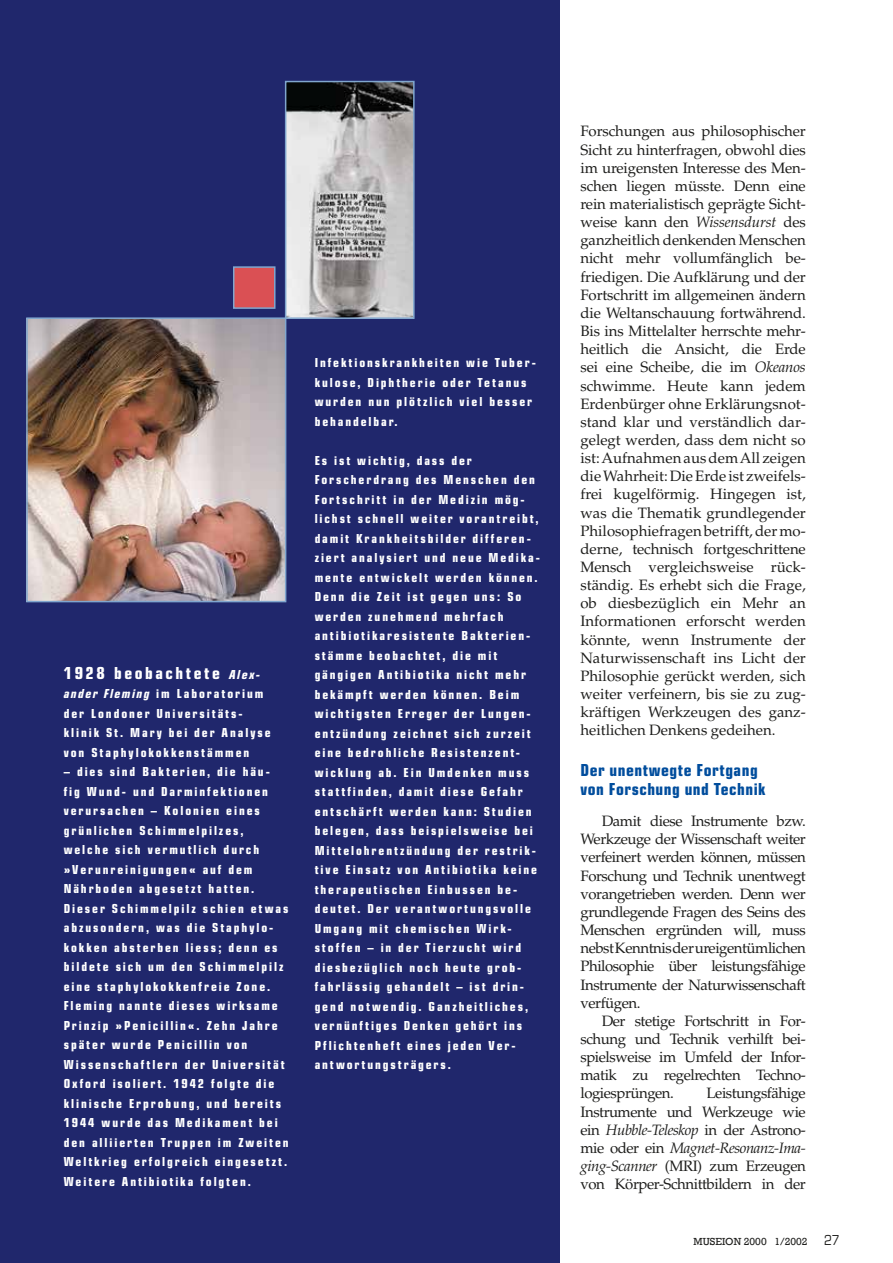
<style>
.page{position:relative;width:893px;height:1263px;background:#fff}
.page>*{position:absolute;margin:0;border:0;box-sizing:border-box;transform-origin:0 0}
.untertitel_2002_1_MA{font:18px/19.2px "Eurostile Con Hea";letter-spacing:.03em;color:#004d9d}
.bildverweis_2002_1_M{font:18px "Eurostile Con Hea";letter-spacing:.14em;color:#fff}
.body_txt_2002_1_MA2{font:15px/18.1px "Palatino LT Std";letter-spacing:-.03em;color:#1d1d1b;text-align:justify}
.bildverweis_2002_1_M-2{font:13.5px/19.5px "Eurostile Con Hea";letter-spacing:.14em;color:#fff}
.t1{font:10.5px "Rockwell";color:#1d1d1b}
.s1{font-family:"Eurostile Con Hea Ita";font-size:13.5px}
.s2{font-family:"Eurostile Con Hea Ita"}
.s3{font-style:italic}
.s4{font-family:"Eurostile Con";font-size:15px}
</style>
<div class="page">
<div style="left:0;top:0;width:559px;height:1263px;background:#20276c"></div>
<div style="left:233px;top:266px;width:42px;height:43px;background:#da5054;border:2px solid #80a6ce"></div>
<img style="left:29px;top:320px;width:254px;height:279px">
<div style="left:26px;top:317px;width:260px;height:285px;border:2px solid #80a6ce"></div>
<img style="left:288px;top:84px;width:124px;height:232px">
<div style="left:285px;top:81px;width:130px;height:238px;border:2px solid #80a6ce"></div>
<p class="bildverweis_2002_1_M" style="left:64px;top:660px;width:198px">1928 beobachtete <span class="s1">Alex-</span></p>
<p class="bildverweis_2002_1_M-2" style="left:64px;top:683px;width:208px"><span class="s2">ander Fleming</span> im Laboratorium der Londoner Universitäts&shy;klinik St. Mary bei der Analyse von Staphylokokkenstämmen</p>
<p class="bildverweis_2002_1_M-2" style="left:64px;top:761px;width:226px">– dies sind Bakterien, die häu&shy;fig Wund- und Darminfektionen verursachen – Kolonien eines grünlichen Schimmelpilzes, welche sich vermutlich durch »Verunreinigungen« auf dem<br>Nährboden abgesetzt hatten.<br>Dieser Schimmelpilz schien etwas abzusondern, was die Staphylo&shy;kokken absterben liess; denn es bildete sich um den Schimmelpilz eine staphylokokkenfreie Zone.<br>Fleming nannte dieses wirksame<br>Prinzip »Penicillin«. Zehn Jahre später wurde Penicillin von<br>Wissenschaftlern der Universität<br>Oxford isoliert. 1942 folgte die klinische Erprobung, und bereits<br>1944 wurde das Medikament bei den alliierten Truppen im Zweiten<br>Weltkrieg erfolgreich eingesetzt.<br>Weitere Antibiotika folgten.</p>
<p class="bildverweis_2002_1_M-2" style="left:315px;top:352px;width:223px">Infektionskrankheiten wie Tuber&shy;kulose, Diphtherie oder Tetanus wurden nun plötzlich viel besser behandelbar.</p>
<p class="bildverweis_2002_1_M-2" style="left:315px;top:449px;width:227px">Es ist wichtig, dass der<br>Forscherdrang des Menschen den<br>Fortschritt in der Medizin mög&shy;lichst schnell weiter vorantreibt, damit Krankheitsbilder differen&shy;ziert analysiert und neue Medika&shy;mente entwickelt werden können.<br>Denn die Zeit ist gegen uns: So werden zunehmend mehrfach antibiotikaresistente Bakterien&shy;stämme beobachtet, die mit gängigen Antibiotika nicht mehr bekämpft werden können. Beim wichtigsten Erreger der Lungen&shy;entzündung zeichnet sich zurzeit eine bedrohliche Resistenzent&shy;wicklung ab. Ein Umdenken muss stattfinden, damit diese Gefahr entschärft werden kann: Studien belegen, dass beispielsweise bei<br>Mittelohrentzündung der restrik&shy;tive Einsatz von Antibiotika keine therapeutischen Einbussen be&shy;deutet. Der verantwortungsvolle<br>Umgang mit chemischen Wirk&shy;stoffen – in der Tierzucht wird diesbezüglich noch heute grob&shy;fahrlässig gehandelt – ist drin&shy;gend notwendig. Ganzheitliches, vernünftiges Denken gehört ins<br>Pflichtenheft eines jeden Ver&shy;antwortungsträgers.</p>
<p class="body_txt_2002_1_MA2" style="left:580px;top:122px;width:227px">Forschungen aus philosophischer Sicht zu hinterfragen, obwohl dies im ureigensten Interesse des Men&shy;schen liegen müsste. Denn eine rein materialistisch geprägte Sicht&shy;weise kann den <span class="s3">Wissensdurst</span> des ganzheitlich denkenden Menschen nicht mehr vollumfänglich be&shy;friedigen. Die Aufklärung und der Fortschritt im allgemeinen ändern die Weltanschauung fortwährend.<br>Bis ins Mittelalter herrschte mehr&shy;heitlich die Ansicht, die Erde sei eine Scheibe, die im <span class="s3">Okeanos </span>schwimme. Heute kann jedem Erdenbürger ohne Erklärungsnot&shy;stand klar und verständlich dar&shy;gelegt werden, dass dem nicht so ist: Aufnahmen aus dem All zeigen die Wahrheit: Die Erde ist zweifels&shy;frei kugelförmig. Hingegen ist, was die Thematik grundlegender Philosophiefragen betrifft, der mo&shy;derne, technisch fortgeschrittene Mensch vergleichsweise rück&shy;ständig. Es erhebt sich die Frage, ob diesbezüglich ein Mehr an Informationen erforscht werden könnte, wenn Instrumente der Naturwissenschaft ins Licht der Philosophie gerückt werden, sich weiter verfeinern, bis sie zu zug&shy;kräftigen Werkzeugen des ganz&shy;heitlichen Denkens gedeihen.</p>
<p class="untertitel_2002_1_MA" style="left:580px;top:759px;width:186px">Der unentwegte Fortgang von Forschung und Technik</p>
<p class="body_txt_2002_1_MA2" style="left:580px;top:812px;width:227px;text-indent:21px">Damit diese Instrumente bzw.<br>Werkzeuge der Wissenschaft weiter verfeinert werden können, müssen Forschung und Technik unentwegt vorangetrieben werden. Denn wer grundlegende Fragen des Seins des Menschen ergründen will, muss nebst Kenntnis der ureigentümlichen Philosophie über leistungsfähige Instrumente der Naturwissenschaft verfügen.</p>
<p class="body_txt_2002_1_MA2" style="left:580px;top:1012px;width:227px;text-indent:21px">Der stetige Fortschritt in For&shy;schung und Technik verhilft bei&shy;spielsweise im Umfeld der Infor&shy;matik zu regelrechten Techno&shy;logiesprüngen.</p>
<p class="body_txt_2002_1_MA2" style="left:580px;top:1084px;width:227px;text-indent:126px">Leistungsfähige Instrumente und Werkzeuge wie ein <span class="s3">Hubble-Teleskop</span> in der Astrono&shy;mie oder ein <span class="s3">Magnet-Resonanz-Ima&shy;ging-Scanner</span> (MRI) zum Erzeugen von Körper-Schnittbildern in der</p>
<p class="t1" style="left:694px;top:1235px;width:148px">MUSEION 2000 1/2002 <span class="s4">27</span></p>
</div>
